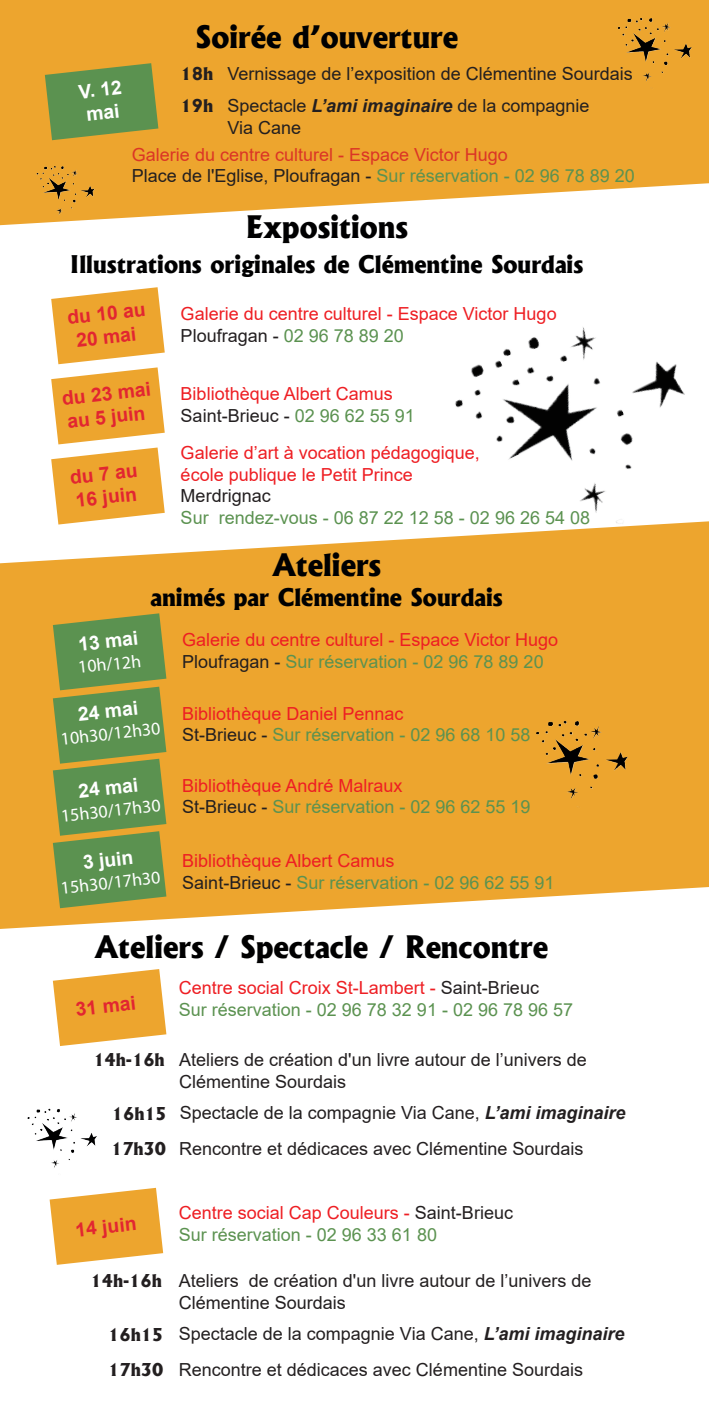
<style>
.page{position:relative;width:709px;height:1418px;background:#fff}
.page>*{position:absolute;margin:0;border:0;box-sizing:border-box;transform-origin:0 0}
.t1{font:800 29.75px "Albertus";color:#000001}
.t2{font:800 23.25px "Albertus";color:#000001}
.t3{font:700 19.25px/23.2px "Arial";color:#e22631}
.t4{font:700 19.25px/23.2px "Arial";color:#fff}
.t5{font:18px/21.5px "Arial";color:#231f20}
.t6{font:18px/21.5px "Arial";color:#5b9250}
.t7{font:18px/21.5px "Arial";color:#ee1e23}
.t8{font:18px/21.5px "Arial";color:#db3526}
.t9{font:18px "Myriad Pro";color:#fff}
.t10{font:800 17px/32px "Albertus";color:#231f20}
.s1{font-weight:700;font-style:italic}
.s2{color:#231f20}
.s3{color:#5b9250}
.s4{color:#ee1e23}
.s5{font-family:"Albertus";font-weight:800;font-size:17px}
</style>
<div class="page">
<svg style="left:0;top:784px;width:709px;height:145px;fill:#eda52e"></svg>
<svg style="left:0;top:524px;width:709px;height:260px;fill:#eda52e"></svg>
<svg style="left:0;top:0;width:709px;height:225px;fill:#eda52e"></svg>
<svg style="left:45px;top:63px;width:113px;height:77px"></svg>
<svg style="left:51px;top:287px;width:114px;height:237px"></svg>
<svg style="left:53px;top:613px;width:113px;height:295px"></svg>
<svg style="left:53px;top:969px;width:113px;height:77px"></svg>
<svg style="left:50px;top:1187px;width:113px;height:77px"></svg>
<img style="left:424px;top:327px;width:285px;height:256px">
<img style="left:529px;top:716px;width:103px;height:96px">
<img style="left:33px;top:163px;width:64px;height:60px">
<img style="left:612px;top:14px;width:83px;height:78px">
<img style="left:27px;top:1108px;width:70px;height:60px">
<p class="t4" style="left:77px;top:80px;width:45px;rotate:-6deg">V. 12 mai</p>
<h1 class="t1" style="left:196px;top:17px;width:264px">Soirée d’ouverture</h1>
<p class="t10" style="left:181px;top:57px;width:34px">18h<br>19h</p>
<p class="t5" style="left:227px;top:58px;width:407px;line-height:32px">Vernissage de l’exposition de Clémentine Sourdais<br>Spectacle <span class="s1">L’ami imaginaire</span> de la compagnie</p>
<p class="t5" style="left:227px;top:117px;width:75px">Via Cane</p>
<p class="t8" style="left:132px;top:143px;width:504px">Galerie du centre culturel - Espace Victor Hugo<br><span class="s2">Place de l'Eglise, Ploufragan -</span> <span class="s3">Sur réservation - 02 96 78 89 20</span></p>
<h1 class="t1" style="left:246px;top:207px;width:164px">Expositions</h1>
<p class="t2" style="left:70px;top:249px;width:514px">Illustrations originales de Clémentine Sourdais</p>
<p class="t3" style="left:66px;top:306px;width:80px;text-align:center;rotate:-6deg">du 10 au<br>20 mai</p>
<p class="t3" style="left:61px;top:387px;width:91px;rotate:-6deg">du 23 mai au 5 juin</p>
<p class="t3" style="left:69px;top:466px;width:69px;rotate:-6deg">du 7 au<br>16 juin</p>
<p class="t7" style="left:181px;top:303px;width:377px">Galerie du centre culturel - Espace Victor Hugo<br><span class="s2">Ploufragan -</span> <span class="s3">02 96 78 89 20</span></p>
<p class="t7" style="left:181px;top:383px;width:236px">Bibliothèque Albert Camus<br><span class="s2">Saint-Brieuc -</span> <span class="s3">02 96 62 55 91</span></p>
<p class="t7" style="left:181px;top:441px;width:301px">Galerie d’art à vocation pédagogique, école publique le Petit Prince</p>
<p class="t5" style="left:181px;top:485px;width:92px">Merdrignac</p>
<p class="t6" style="left:181px;top:506px;width:411px">Sur rendez-vous - 06 87 22 12 58 - 02 96 26 54 08</p>
<h1 class="t1" style="left:273px;top:545px;width:110px">Ateliers</h1>
<p class="t2" style="left:150px;top:582px;width:354px">animés par Clémentine Sourdais</p>
<p class="t4" style="left:77px;top:633px;width:62px;rotate:-6deg">13 mai</p>
<p class="t9" style="left:77px;top:656px;width:65px;rotate:-6deg">10h/12h</p>
<p class="t4" style="left:77px;top:702px;width:62px;rotate:-6deg">24 mai</p>
<p class="t9" style="left:60px;top:727px;width:102px;rotate:-6deg">10h30/12h30</p>
<p class="t4" style="left:77px;top:779px;width:62px;rotate:-6deg">24 mai</p>
<p class="t9" style="left:60px;top:804px;width:102px;rotate:-6deg">15h30/17h30</p>
<p class="t4" style="left:82px;top:851px;width:52px;rotate:-6deg">3 juin</p>
<p class="t9" style="left:60px;top:876px;width:102px;rotate:-6deg">15h30/17h30</p>
<p class="t7" style="left:182px;top:629px;width:377px">Galerie du centre culturel - Espace Victor Hugo<br><span class="s2">Ploufragan -</span> <span class="s3">Sur réservation - 02 96 78 89 20</span></p>
<p class="t6" style="left:182px;top:702px;width:350px"><span class="s4">Bibliothèque Daniel Pennac<br></span><span class="s2">St-Brieuc -</span> Sur réservation - 02 96 68 10 58</p>
<p class="t6" style="left:182px;top:774px;width:350px"><span class="s4">Bibliothèque André Malraux<br></span><span class="s2">St-Brieuc -</span> Sur réservation - 02 96 62 55 19</p>
<p class="t6" style="left:182px;top:849px;width:374px"><span class="s4">Bibliothèque Albert Camus<br></span><span class="s2">Saint-Brieuc -</span> Sur réservation - 02 96 62 55 91</p>
<h1 class="t1" style="left:95px;top:927px;width:454px">Ateliers / Spectacle / Rencontre</h1>
<p class="t3" style="left:75px;top:997px;width:62px;rotate:-6deg">31 mai</p>
<p class="t10" style="left:93px;top:1043px;width:73px">14h-16h</p>
<p class="t6" style="left:179px;top:977px;width:396px"><span class="s4">Centre social Croix St-Lambert -</span> <span class="s2">Saint-Brieuc<br></span>Sur réservation - 02 96 78 32 91 - 02 96 78 96 57</p>
<p class="t5" style="left:179px;top:1049px;width:409px">Ateliers de création d'un livre autour de l’univers de<br>Clémentine Sourdais</p>
<p class="t5" style="left:111px;top:1094px;width:516px;line-height:36px"><span class="s5">16h15</span> Spectacle de la compagnie Via Cane, <span class="s1">L’ami imaginaire<br></span><span class="s5">17h30</span> Rencontre et dédicaces avec Clémentine Sourdais</p>
<p class="t3" style="left:74px;top:1218px;width:63px;rotate:-6deg">14 juin</p>
<p class="t6" style="left:179px;top:1202px;width:336px"><span class="s4">Centre social Cap Couleurs -</span> <span class="s2">Saint-Brieuc<br></span>Sur réservation - 02 96 33 61 80</p>
<p class="t10" style="left:90px;top:1264px;width:73px">14h-16h</p>
<p class="t5" style="left:179px;top:1269px;width:414px">Ateliers de création d'un livre autour de l’univers de<br>Clémentine Sourdais</p>
<p class="t5" style="left:108px;top:1316px;width:518px;line-height:35.5px"><span class="s5">16h15</span> Spectacle de la compagnie Via Cane, <span class="s1">L’ami imaginaire<br></span><span class="s5">17h30</span> Rencontre et dédicaces avec Clémentine Sourdais</p>
</div>
